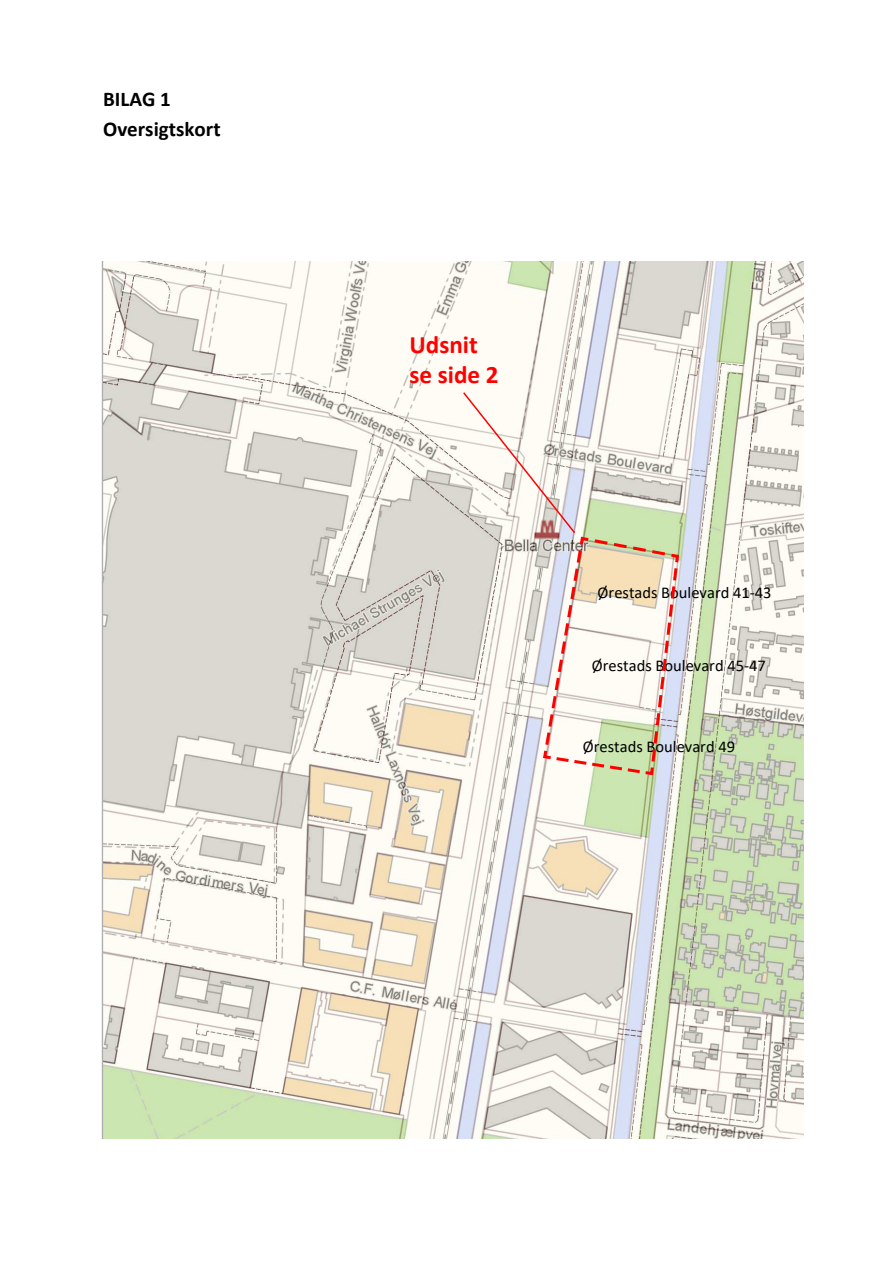
<style>
.page{position:relative;width:893px;height:1263px;background:#fff}
.page>*{position:absolute;margin:0;border:0;box-sizing:border-box;transform-origin:0 0}
.t1{font:700 25.2px/30.2px "Calibri";color:#f00}
.t2{font:700 21px "Calibri";color:#000}
.t3{font:16.5px "Calibri";color:#000}
</style>
<div class="page">
<img style="left:103px;top:261px;width:700px;height:877px">
<hr style="left:102px;top:261px;width:1px;height:877px;background:#aeaeae">
<svg style="left:462px;top:391px;width:219px;height:386px"></svg>
<p class="t2" style="left:103px;top:92px;width:69px">BILAG 1</p>
<p class="t2" style="left:103px;top:122px;width:119px">Oversigtskort</p>
<h1 class="t1" style="left:409px;top:332px;width:91px">Udsnit se side 2</h1>
<p class="t3" style="left:598px;top:586px;width:176px">Ørestads Boulevard 41-43</p>
<p class="t3" style="left:592px;top:659px;width:176px">Ørestads Boulevard 45-47</p>
<p class="t3" style="left:583px;top:740px;width:154px">Ørestads Boulevard 49</p>
</div>
